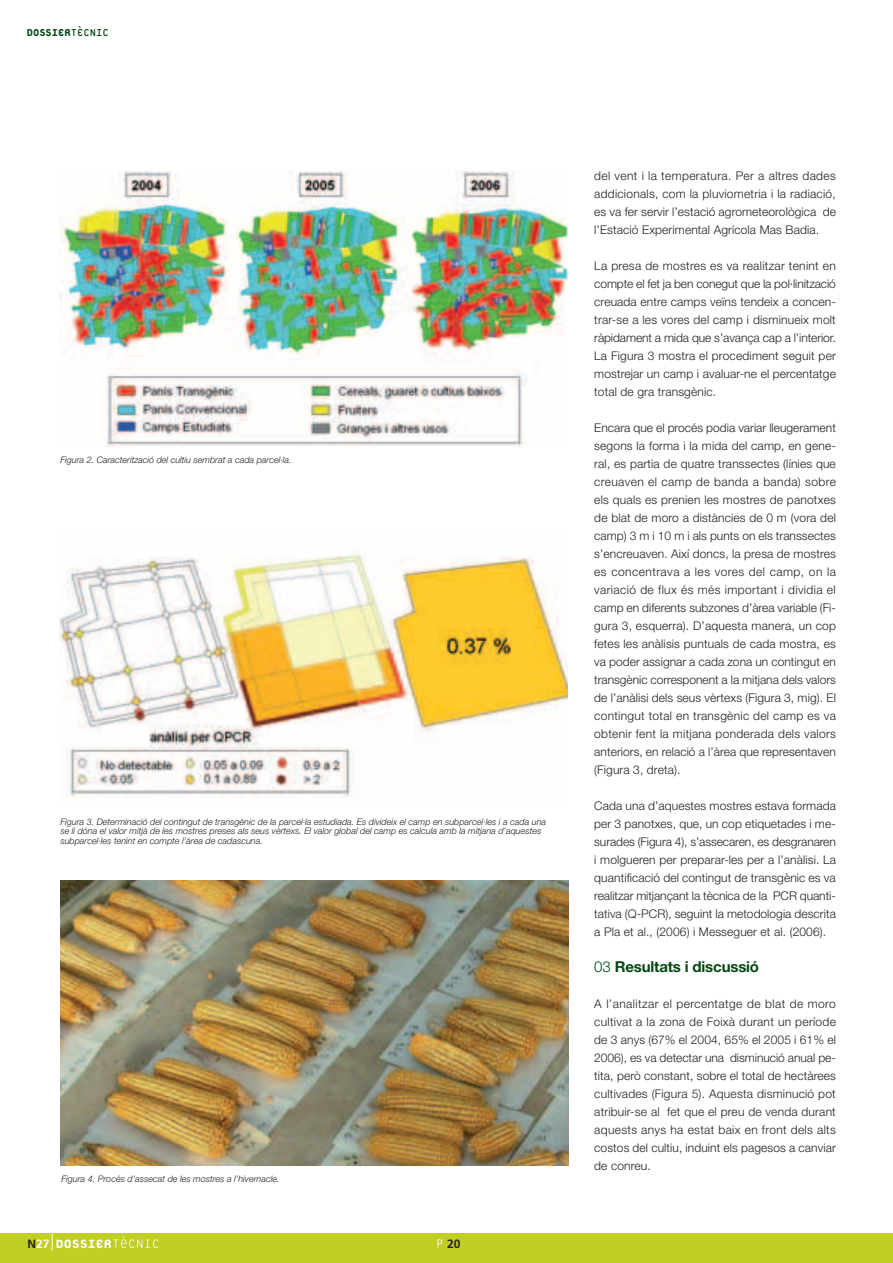
<style>
.page{position:relative;width:893px;height:1263px;background:#fff}
.page>*{position:absolute;margin:0;border:0;box-sizing:border-box;transform-origin:0 0}
.t1{font:800 18px "Platelet";color:#fff;scale:.96 1}
.t2{font:700 15px "Helvetica Neue";letter-spacing:-.01em;color:#004710}
.t3{font:800 15px "Platelet";color:#004710;scale:.91 1}
.t4{font:300 12px/18px "Helvetica Neue";letter-spacing:.01em;color:#231f20;text-align:justify}
.t5{font:700 12px "Frutiger";color:#231f20}
.t6{font:italic 300 9px/9.8px "Helvetica Neue";color:#231f20}
.s1{font-weight:400}
.s2{font-family:"Frutiger";font-weight:700;font-size:12px;color:#231f20}
.s3{font-family:"Frutiger";font-weight:700;font-size:12px}
.s4{font-weight:300}
</style>
<div class="page">
<div style="left:1px;top:1233px;width:891px;height:29px;background:#c1ce23"></div>
<svg style="left:437px;top:1239px;width:5px;height:9px"></svg>
<svg style="left:52px;top:1233px;width:1px;height:17px"></svg>
<svg style="left:113px;top:1236px;width:45px;height:12px"></svg>
<img style="left:59px;top:172px;width:508px;height:275px">
<img style="left:59px;top:554px;width:508px;height:243px">
<img style="left:60px;top:880px;width:508px;height:285px">
<p class="t3" style="left:27px;top:26px;width:92px">DOSSIER<span class="s1">TÈCNIC</span></p>
<p class="t6" style="left:60px;top:455px;width:233px">Figura 2. Caracterització del cultiu sembrat a cada parcel·la.</p>
<p class="t6" style="left:60px;top:817px;width:487px">Figura 3. Determinació del contingut de transgènic de la parcel·la estudiada. Es divideix el camp en subparcel·les i a cada una se li dóna el valor mitjà de les mostres preses als seus vèrtexs. El valor global del camp es calcula amb la mitjana d’aquestes subparcel·les tenint en compte l’àrea de cadascuna.</p>
<p class="t6" style="left:61px;top:1174px;width:219px">Figura 4. Procés d’assecat de les mostres a l’hivernacle.</p>
<h1 class="t1" style="left:27px;top:1236px;width:89px"><span class="s2">N</span><span class="s3">27</span> DOSSIER</h1>
<p class="t5" style="left:447px;top:1239px;width:15px">20</p>
<p class="t4" style="left:594px;top:168px;width:243px">del vent i la temperatura. Per a altres dades addicionals, com la pluviometria i la radiació, es va fer servir l’estació agrometeorològica de l’Estació Experimental Agrícola Mas Badia.</p>
<p class="t4" style="left:594px;top:258px;width:243px">La presa de mostres es va realitzar tenint en compte el fet ja ben conegut que la pol·linització creuada entre camps veïns tendeix a concen&shy;trar-se a les vores del camp i disminueix molt ràpidament a mida que s’avança cap a l’interior.<br>La Figura 3 mostra el procediment seguit per mostrejar un camp i avaluar-ne el percentatge total de gra transgènic.</p>
<p class="t4" style="left:594px;top:420px;width:243px">Encara que el procés podia variar lleugerament segons la forma i la mida del camp, en gene&shy;ral, es partia de quatre transsectes (línies que creuaven el camp de banda a banda) sobre els quals es prenien les mostres de panotxes de blat de moro a distàncies de 0 m (vora del camp) 3 m i 10 m i als punts on els transsectes s’encreuaven. Així doncs, la presa de mostres es concentrava a les vores del camp, on la variació de flux és més important i dividia el camp en diferents subzones d’àrea variable (Fi&shy;gura 3, esquerra). D’aquesta manera, un cop fetes les anàlisis puntuals de cada mostra, es va poder assignar a cada zona un contingut en transgènic corresponent a la mitjana dels valors de l’anàlisi dels seus vèrtexs (Figura 3, mig). El contingut total en transgènic del camp es va obtenir fent la mitjana ponderada dels valors anteriors, en relació a l’àrea que representaven (Figura 3, dreta).</p>
<p class="t4" style="left:594px;top:798px;width:243px">Cada una d’aquestes mostres estava formada per 3 panotxes, que, un cop etiquetades i me&shy;surades (Figura 4), s’assecaren, es desgranaren i molgueren per preparar-les per a l’anàlisi. La quantificació del contingut de transgènic es va realitzar mitjançant la tècnica de la PCR quanti&shy;tativa (Q-PCR), seguint la metodologia descrita a Pla et al., (2006) i Messeguer et al. (2006).</p>
<p class="t2" style="left:594px;top:961px;width:166px"><span class="s4">03</span> Resultats i discussió</p>
<p class="t4" style="left:594px;top:996px;width:243px">A l’analitzar el percentatge de blat de moro cultivat a la zona de Foixà durant un període de 3 anys (67% el 2004, 65% el 2005 i 61% el 2006), es va detectar una disminució anual pe&shy;tita, però constant, sobre el total de hectàrees cultivades (Figura 5). Aquesta disminució pot atribuir-se al fet que el preu de venda durant aquests anys ha estat baix en front dels alts costos del cultiu, induint els pagesos a canviar de conreu.</p>
</div>
